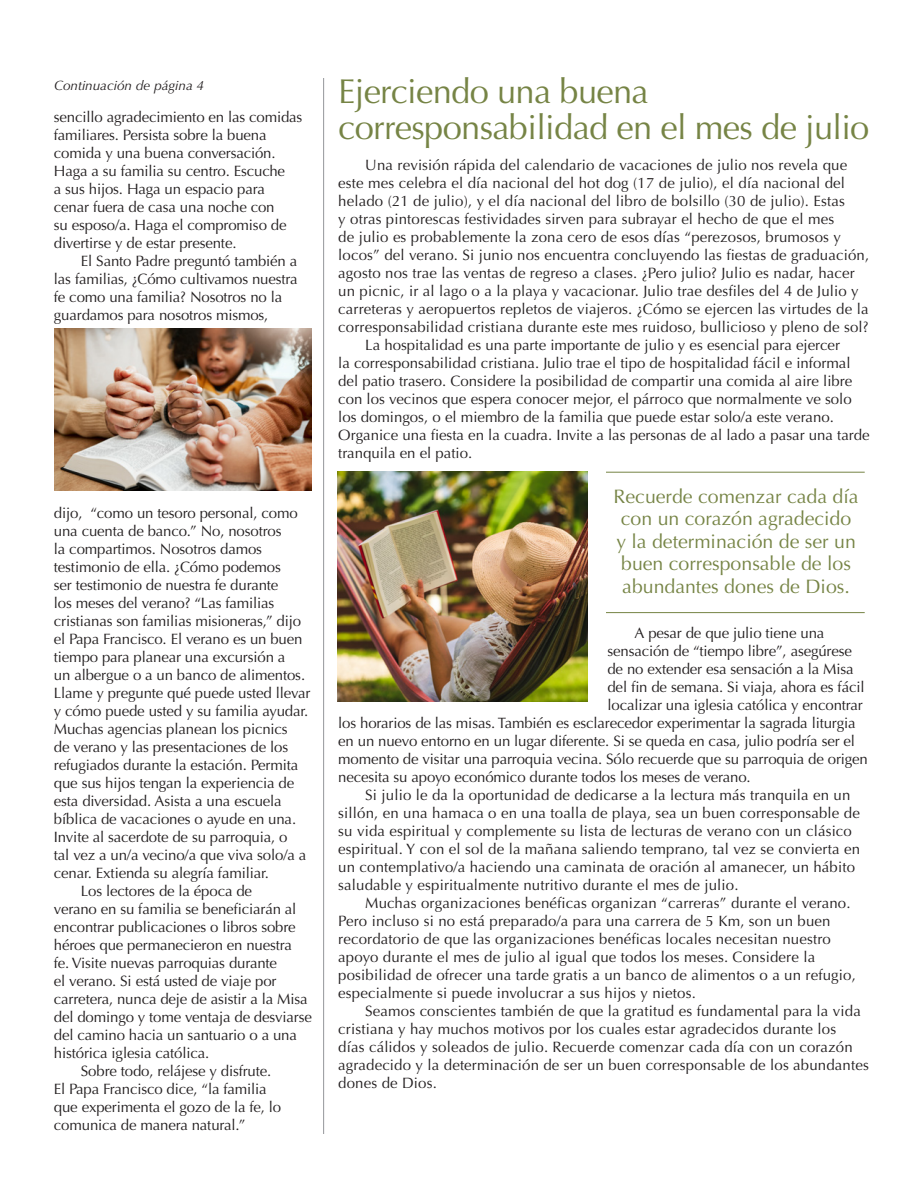
<style>
.page{position:relative;width:918px;height:1188px;background:#fff}
.page>*{position:absolute;margin:0;border:0;box-sizing:border-box;transform-origin:0 0}
.t1{font:34.5px/36px "Optima";letter-spacing:-.02em;color:#768445}
.No_Spacing{font:19.5px/22.5px "Optima";color:#768445;text-align:center}
.t2{font:15px/18px "Optima";color:#231f20}
.t3{font:italic 13.5px "Optima";color:#231f20}
</style>
<div class="page">
<img style="left:54px;top:328px;width:258px;height:163px">
<img style="left:338px;top:472px;width:249px;height:230px">
<hr style="left:606px;top:472px;width:259px;height:1px;background:#768445">
<hr style="left:323px;top:78px;width:1px;height:1056px;background:#95979a">
<hr style="left:606px;top:612px;width:259px;height:1px;background:#768445">
<p class="t3" style="left:54px;top:78px;width:152px">Continuación de página 4</p>
<p class="t2" style="left:54px;top:108px;width:250px">sencillo agradecimiento en las comidas familiares. Persista sobre la buena comida y una buena conversación.<br>Haga a su familia su centro. Escuche<br>a sus hijos. Haga un espacio para cenar fuera de casa una noche con<br>su esposo/a. Haga el compromiso de divertirse y de estar presente.</p>
<p class="t2" style="left:54px;top:252px;width:245px;text-indent:27px">El Santo Padre preguntó también a las familias, ¿Cómo cultivamos nuestra fe como una familia? Nosotros no la guardamos para nosotros mismos,</p>
<p class="t2" style="left:54px;top:504px;width:258px">dijo, “como un tesoro personal, como una cuenta de banco.” No, nosotros<br>la compartimos. Nosotros damos testimonio de ella. ¿Cómo podemos<br>ser testimonio de nuestra fe durante<br>los meses del verano? “Las familias cristianas son familias misioneras,” dijo el Papa Francisco. El verano es un buen tiempo para planear una excursión a<br>un albergue o a un banco de alimentos.<br>Llame y pregunte qué puede usted llevar y cómo puede usted y su familia ayudar.<br>Muchas agencias planean los picnics<br>de verano y las presentaciones de los refugiados durante la estación. Permita que sus hijos tengan la experiencia de esta diversidad. Asista a una escuela bíblica de vacaciones o ayude en una.<br>Invite al sacerdote de su parroquia, o<br>tal vez a un/a vecino/a que viva solo/a a cenar. Extienda su alegría familiar.</p>
<p class="t2" style="left:54px;top:882px;width:260px;text-indent:27px">Los lectores de la época de<br>verano en su familia se beneficiarán al encontrar publicaciones o libros sobre héroes que permanecieron en nuestra<br>fe. Visite nuevas parroquias durante<br>el verano. Si está usted de viaje por carretera, nunca deje de asistir a la Misa del domingo y tome ventaja de desviarse del camino hacia un santuario o a una histórica iglesia católica.</p>
<p class="t2" style="left:54px;top:1062px;width:229px;text-indent:27px">Sobre todo, relájese y disfrute.<br>El Papa Francisco dice, “la familia que experimenta el gozo de la fe, lo comunica de manera natural.”</p>
<p class="t1" style="left:338px;top:74px;width:533px">Ejerciendo una buena corresponsabilidad en el mes de julio</p>
<p class="t2" style="left:338px;top:156px;width:532px;text-indent:27px">Una revisión rápida del calendario de vacaciones de julio nos revela que este mes celebra el día nacional del hot dog (17 de julio), el día nacional del helado (21 de julio), y el día nacional del libro de bolsillo (30 de julio). Estas<br>y otras pintorescas festividades sirven para subrayar el hecho de que el mes<br>de julio es probablemente la zona cero de esos días “perezosos, brumosos y locos” del verano. Si junio nos encuentra concluyendo las fiestas de graduación, agosto nos trae las ventas de regreso a clases. ¿Pero julio? Julio es nadar, hacer un picnic, ir al lago o a la playa y vacacionar. Julio trae desfiles del 4 de Julio y carreteras y aeropuertos repletos de viajeros. ¿Cómo se ejercen las virtudes de la corresponsabilidad cristiana durante este mes ruidoso, bullicioso y pleno de sol?</p>
<p class="t2" style="left:338px;top:336px;width:533px;text-indent:27px">La hospitalidad es una parte importante de julio y es esencial para ejercer<br>la corresponsabilidad cristiana. Julio trae el tipo de hospitalidad fácil e informal del patio trasero. Considere la posibilidad de compartir una comida al aire libre con los vecinos que espera conocer mejor, el párroco que normalmente ve solo los domingos, o el miembro de la familia que puede estar solo/a este verano.<br>Organice una fiesta en la cuadra. Invite a las personas de al lado a pasar una tarde tranquila en el patio.</p>
<p class="No_Spacing" style="left:614px;top:485px;width:246px">Recuerde comenzar cada día con un corazón agradecido y la determinación de ser un buen corresponsable de los abundantes dones de Dios.</p>
<p class="t2" style="left:634px;top:624px;width:191px">A pesar de que julio tiene una</p>
<p class="t2" style="left:607px;top:642px;width:246px">sensación de “tiempo libre”, asegúrese</p>
<p class="t2" style="left:607px;top:660px;width:248px">de no extender esa sensación a la Misa</p>
<p class="t2" style="left:607px;top:678px;width:259px">del fin de semana. Si viaja, ahora es fácil</p>
<p class="t2" style="left:607px;top:696px;width:257px">localizar una iglesia católica y encontrar</p>
<p class="t2" style="left:338px;top:714px;width:519px">los horarios de las misas. También es esclarecedor experimentar la sagrada liturgia</p>
<p class="t2" style="left:338px;top:732px;width:518px">en un nuevo entorno en un lugar diferente. Si se queda en casa, julio podría ser el</p>
<p class="t2" style="left:338px;top:750px;width:531px">momento de visitar una parroquia vecina. Sólo recuerde que su parroquia de origen</p>
<p class="t2" style="left:338px;top:768px;width:414px">necesita su apoyo económico durante todos los meses de verano.</p>
<p class="t2" style="left:338px;top:786px;width:523px;text-indent:27px">Si julio le da la oportunidad de dedicarse a la lectura más tranquila en un sillón, en una hamaca o en una toalla de playa, sea un buen corresponsable de su vida espiritual y complemente su lista de lecturas de verano con un clásico espiritual. Y con el sol de la mañana saliendo temprano, tal vez se convierta en un contemplativo/a haciendo una caminata de oración al amanecer, un hábito saludable y espiritualmente nutritivo durante el mes de julio.</p>
<p class="t2" style="left:338px;top:894px;width:519px;text-indent:27px">Muchas organizaciones benéficas organizan “carreras” durante el verano.<br>Pero incluso si no está preparado/a para una carrera de 5 Km, son un buen recordatorio de que las organizaciones benéficas locales necesitan nuestro apoyo durante el mes de julio al igual que todos los meses. Considere la posibilidad de ofrecer una tarde gratis a un banco de alimentos o a un refugio, especialmente si puede involucrar a sus hijos y nietos.</p>
<p class="t2" style="left:338px;top:1002px;width:532px;text-indent:27px">Seamos conscientes también de que la gratitud es fundamental para la vida cristiana y hay muchos motivos por los cuales estar agradecidos durante los<br>días cálidos y soleados de julio. Recuerde comenzar cada día con un corazón agradecido y la determinación de ser un buen corresponsable de los abundantes dones de Dios.</p>
</div>
